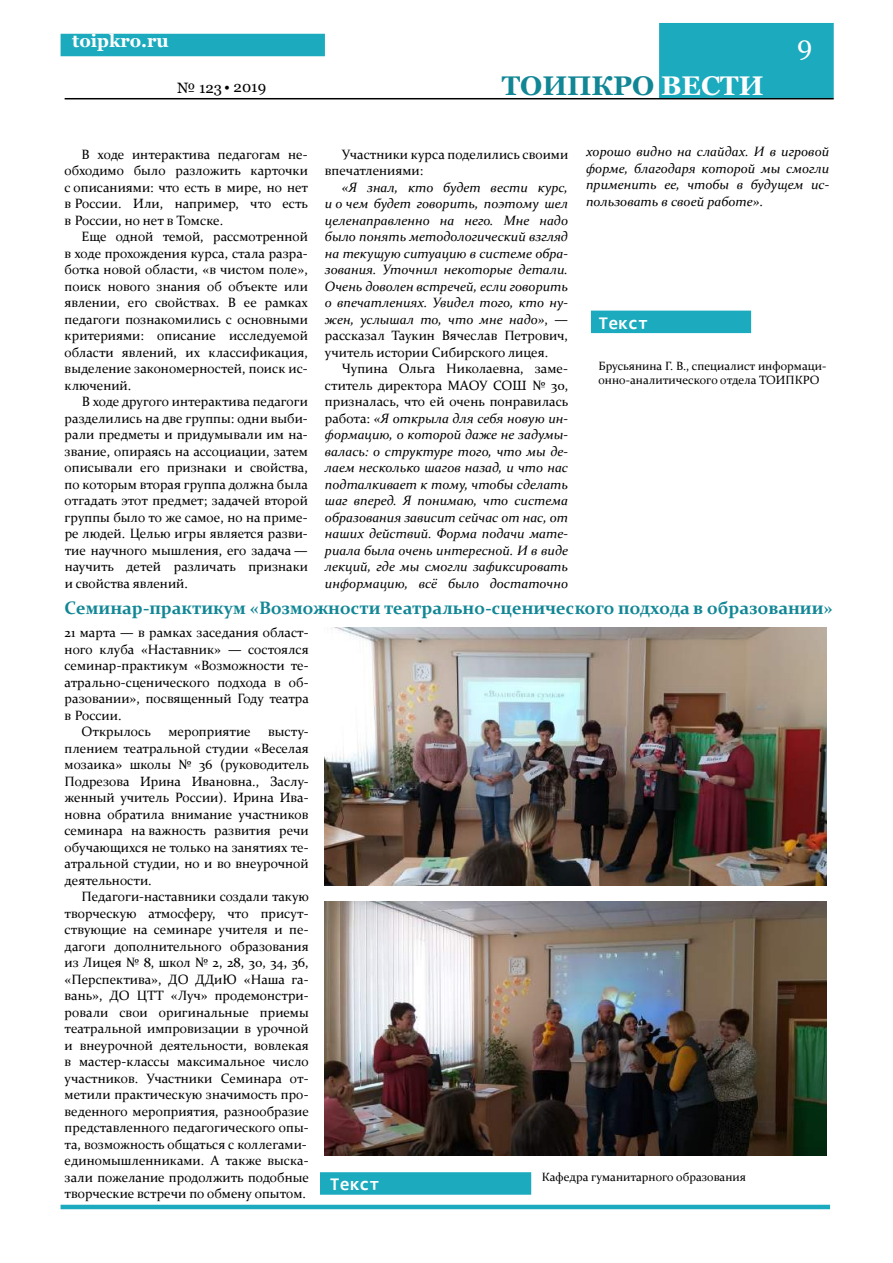
<style>
.page{position:relative;width:893px;height:1263px;background:#fff}
.page>*{position:absolute;margin:0;border:0;box-sizing:border-box;transform-origin:0 0}
.t1{font:700 27px "Georgia";color:#118695}
.t2{font:27px "Georgia";color:#fff}
.t3{font:700 18px "Constantia";color:#118695}
.t4{font:700 18px "Georgia";color:#fff}
.t5{font:700 18px "Consolas";color:#fff}
.t6{font:15px "Georgia";color:#000}
.t7{font:13.5px/16.5px "Constantia";color:#000;text-align:justify}
.t8{font:italic 13.5px/16.5px "Constantia";color:#000;text-align:justify}
.t9{font:12px/14.4px "Constantia";color:#000}
.s1{color:#fff}
.s2{font-style:normal}
</style>
<div class="page">
<div style="left:659px;top:23px;width:175px;height:75px;background:#1baabe"></div>
<hr style="left:65px;top:98px;width:769px;height:1px;background:#000">
<div style="left:61px;top:34px;width:264px;height:22px;background:#1baabe"></div>
<hr style="left:61px;top:1205px;width:769px;height:4px;background:#1baabe">
<div style="left:591px;top:311px;width:160px;height:22px;background:#1baabe"></div>
<div style="left:320px;top:1172px;width:211px;height:23px;background:#1baabe"></div>
<img style="left:325px;top:627px;width:502px;height:258px">
<img style="left:325px;top:902px;width:502px;height:253px">
<h2 class="t4" style="left:72px;top:30px;width:98px">toipkro.ru</h2>
<p class="t6" style="left:177px;top:78px;width:91px">№ 123• 2019</p>
<h1 class="t1" style="left:502px;top:68px;width:263px">ТОИПКРО <span class="s1">ВЕСТИ</span></h1>
<h1 class="t2" style="left:797px;top:29px;width:17px">9</h1>
<p class="t7" style="left:65px;top:145px;width:245px;text-indent:17px">В ходе интерактива педагогам не&shy;обходимо было разложить карточки с описаниями: что есть в мире, но нет в России. Или, например, что есть в России, но нет в Томске.</p>
<p class="t7" style="left:65px;top:228px;width:245px;text-indent:17px">Еще одной темой, рассмотренной в ходе прохождения курса, стала разра&shy;ботка новой области, «в чистом поле», поиск нового знания об объекте или явлении, его свойствах. В ее рамках педагоги познакомились с основными критериями: описание исследуемой области явлений, их классификация, выделение закономерностей, поиск ис&shy;ключений.</p>
<p class="t7" style="left:65px;top:393px;width:245px;text-indent:17px">В ходе другого интерактива педагоги разделились на две группы: одни выби&shy;рали предметы и придумывали им на&shy;звание, опираясь на ассоциации, затем описывали его признаки и свойства, по которым вторая группа должна была отгадать этот предмет; задачей второй группы было то же самое, но на приме&shy;ре людей. Целью игры является разви&shy;тие научного мышления, его задача — научить детей различать признаки и свойства явлений.</p>
<p class="t7" style="left:325px;top:145px;width:245px;text-indent:17px">Участники курса поделились своими впечатлениями:</p>
<p class="t8" style="left:325px;top:178px;width:245px;text-indent:17px">«Я знал, кто будет вести курс, и о чем будет говорить, поэтому шел целенаправленно на него. Мне надо было понять методологический взгляд на текущую ситуацию в системе обра&shy;зования. Уточнил некоторые детали.<br>Очень доволен встречей, если говорить о впечатлениях. Увидел того, кто ну&shy;жен, услышал то, что мне надо»<span class="s2">, — рассказал Таукин Вячеслав Петрович, учитель истории Сибирского лицея.</span></p>
<p class="t8" style="left:325px;top:360px;width:245px;text-indent:17px"><span class="s2">Чупина Ольга Николаевна, заме&shy;ститель директора МАОУ СОШ № 30, призналась, что ей очень понравилась работа:</span> «Я открыла для себя новую ин&shy;формацию, о которой даже не задумы&shy;валась: о структуре того, что мы де&shy;лаем несколько шагов назад, и что нас подталкивает к тому, чтобы сделать шаг вперед. Я понимаю, что система образования зависит сейчас от нас, от наших действий. Форма подачи мате&shy;риала была очень интересной. И в виде лекций, где мы смогли зафиксировать информацию, всё было достаточно</p>
<p class="t8" style="left:586px;top:143px;width:245px">хорошо видно на слайдах. И в игровой форме, благодаря которой мы смогли применить ее, чтобы в будущем ис&shy;пользовать в своей работе»<span class="s2">.</span></p>
<h2 class="t5" style="left:598px;top:311px;width:51px">Текст</h2>
<p class="t9" style="left:598px;top:358px;width:229px">Брусьянина Г. В., специалист информаци&shy;онно-аналитического отдела ТОИПКРО</p>
<h2 class="t3" style="left:65px;top:596px;width:770px">Семинар-практикум «Возможности театрально-сценического подхода в образовании»</h2>
<p class="t7" style="left:65px;top:624px;width:245px">21 марта — в рамках заседания област-</p>
<p class="t7" style="left:65px;top:640px;width:246px">ного клуба «Наставник» — состоялся</p>
<p class="t7" style="left:65px;top:657px;width:245px">семинар-практикум «Возможности те-</p>
<p class="t7" style="left:65px;top:673px;width:245px">атрально-сценического подхода в об-</p>
<p class="t7" style="left:65px;top:690px;width:246px">разовании», посвященный Году театра</p>
<p class="t7" style="left:65px;top:706px;width:58px">в России.</p>
<p class="t7" style="left:82px;top:723px;width:71px">Открылось</p>
<p class="t7" style="left:168px;top:723px;width:84px">мероприятие</p>
<p class="t7" style="left:65px;top:723px;width:246px;text-indent:204px">высту&shy;плением театральной студии «Веселая мозаика» школы № 36 (руководитель Подрезова Ирина Ивановна., Заслу&shy;женный учитель России). Ирина Ива&shy;новна обратила внимание участников семинара на важность развития речи обучающихся не только на занятиях те&shy;атральной студии, но и во внеурочной деятельности.</p>
<p class="t7" style="left:65px;top:888px;width:246px;text-align:left;text-indent:17px">Педагоги-наставники создали такую творческую атмосферу, что присут&shy;ствующие на семинаре учителя и пе&shy;дагоги дополнительного образования из Лицея № 8, школ № 2, 28, 30, 34, 36, «Перспектива», ДО ДДиЮ «Наша га&shy;вань», ДО ЦТТ «Луч» продемонстри&shy;ровали свои оригинальные приемы театральной импровизации в урочной и внеурочной деятельности, вовлекая в мастер-классы максимальное число участников. Участники Семинара от&shy;метили практическую значимость про&shy;веденного мероприятия, разнообразие представленного педагогического опы&shy;та, возможность общаться с коллегами&shy;единомышленниками. А также выска&shy;зали пожелание продолжить подобные творческие встречи по обмену опытом.</p>
<p class="t9" style="left:542px;top:1169px;width:206px">Кафедра гуманитарного образования</p>
<h2 class="t5" style="left:330px;top:1173px;width:51px">Текст</h2>
</div>
